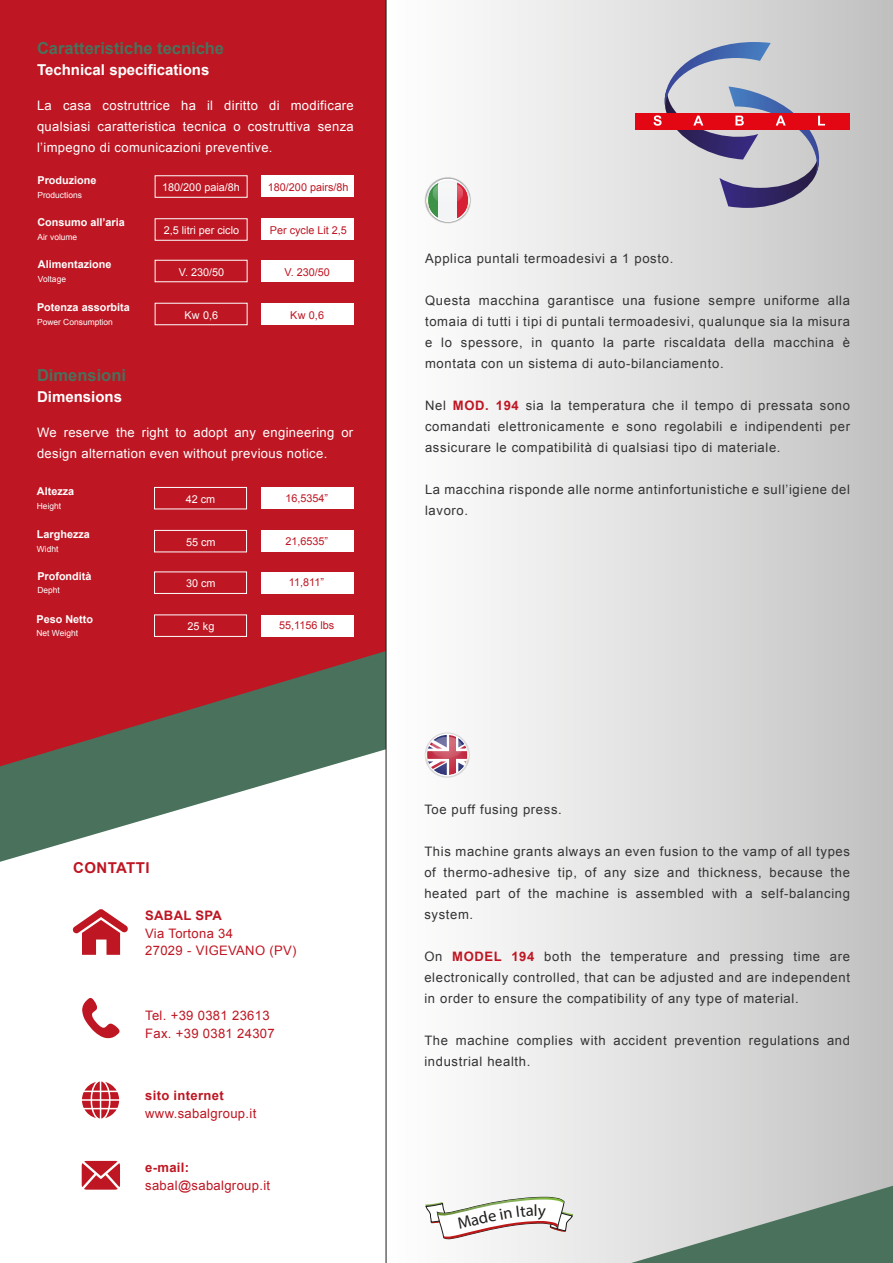
<style>
.page{position:relative;width:893px;height:1263px;background:#fff}
.page>*{position:absolute;margin:0;border:0;box-sizing:border-box;transform-origin:0 0}
.t1{font:700 16.5px "Arial";color:#49715b}
.t2{font:700 15px "Arial";color:#fff}
.t3{font:700 15px "Arial";letter-spacing:.025em;color:#be1622}
.t4{font:13.05px/21px "Arial";letter-spacing:.05em;color:#333;text-align:justify}
.t5{font:13.05px/21px "Arial";letter-spacing:.025em;color:#fff;text-align:justify}
.t6{font:13.05px/17.5px "Arial";letter-spacing:.025em;color:#be1622}
.t7{font:700 13.05px "Arial";letter-spacing:.025em;color:#be1622}
.t8{font:700 10.8px "Arial";color:#fff}
.t9{font:10.8px "Arial";color:#be1622}
.t10{font:10.8px "Arial";color:#fff}
.t11{font:8.4px "Arial";color:#fff}
.s1{font-weight:700;color:#be1622}
</style>
<div class="page">
<div style="left:386px;top:0;width:507px;height:1263px;background:linear-gradient(to right,#fff,#c2c2c2)"></div>
<div style="left:635px;top:113px;width:214px;height:16px;background:#e30613"></div>
<svg style="left:653px;top:42px;width:172px;height:166px;background:#b9a6b4"></svg>
<svg style="left:0;top:773px;width:386px;height:89px"></svg>
<svg style="left:0;top:0;width:386px;height:773px;background:#b41f28"></svg>
<svg style="left:596px;top:1182px;width:297px;height:81px;background:#9daea5"></svg>
<svg style="left:82px;top:998px;width:38px;height:41px"></svg>
<svg style="left:82px;top:1081px;width:37px;height:37px"></svg>
<svg style="left:82px;top:1161px;width:38px;height:29px"></svg>
<svg style="left:72px;top:909px;width:56px;height:46px"></svg>
<svg style="left:425px;top:178px;width:45px;height:45px"></svg>
<svg style="left:425px;top:732px;width:45px;height:49px"></svg>
<div style="left:262px;top:176px;width:92px;height:21px;background:#fff"></div>
<div style="left:155px;top:175px;width:92px;height:23px;border:1px solid #fff"></div>
<div style="left:262px;top:219px;width:92px;height:21px;background:#fff"></div>
<div style="left:155px;top:218px;width:92px;height:22px;border:1px solid #fff"></div>
<div style="left:262px;top:260px;width:92px;height:22px;background:#fff"></div>
<div style="left:155px;top:260px;width:92px;height:22px;border:1px solid #fff"></div>
<div style="left:262px;top:303px;width:92px;height:22px;background:#fff"></div>
<div style="left:155px;top:303px;width:92px;height:22px;border:1px solid #fff"></div>
<div style="left:261px;top:487px;width:92px;height:22px;background:#fff"></div>
<div style="left:154px;top:487px;width:93px;height:22px;border:1px solid #fff"></div>
<div style="left:261px;top:530px;width:92px;height:22px;background:#fff"></div>
<div style="left:154px;top:530px;width:93px;height:22px;border:1px solid #fff"></div>
<div style="left:261px;top:572px;width:92px;height:21px;background:#fff"></div>
<div style="left:154px;top:572px;width:93px;height:22px;border:1px solid #fff"></div>
<div style="left:261px;top:615px;width:92px;height:21px;background:#fff"></div>
<div style="left:154px;top:615px;width:93px;height:22px;border:1px solid #fff"></div>
<hr style="left:386px;top:0;width:1px;height:1263px;background:#1d1d1b">
<svg style="left:425px;top:1197px;width:148px;height:43px"></svg>
<p class="t1" style="left:37px;top:37px;width:189px">Caratteristiche tecniche</p>
<p class="t2" style="left:37px;top:60px;width:174px">Technical specifications</p>
<p class="t5" style="left:37px;top:95px;width:318px">La casa costruttrice ha il diritto di modificare qualsiasi caratteristica tecnica o costruttiva senza l’impegno di comunicazioni preventive.</p>
<p class="t8" style="left:37px;top:173px;width:61px">Produzione</p>
<p class="t11" style="left:37px;top:190px;width:46px">Productions</p>
<p class="t8" style="left:37px;top:215px;width:89px">Consumo all’aria</p>
<p class="t11" style="left:37px;top:232px;width:41px">Air volume</p>
<p class="t8" style="left:38px;top:257px;width:75px">Alimentazione</p>
<p class="t11" style="left:38px;top:273px;width:30px">Voltage</p>
<p class="t8" style="left:37px;top:300px;width:94px">Potenza assorbita</p>
<p class="t11" style="left:37px;top:316px;width:77px">Power Consumption</p>
<p class="t1" style="left:37px;top:364px;width:90px">Dimensioni</p>
<p class="t2" style="left:37px;top:386px;width:87px">Dimensions</p>
<p class="t10" style="left:162px;top:181px;width:79px">180/200 paia/8h</p>
<p class="t9" style="left:268px;top:180px;width:82px">180/200 pairs/8h</p>
<p class="t10" style="left:164px;top:223px;width:77px">2,5 litri per ciclo</p>
<p class="t9" style="left:270px;top:223px;width:79px">Per cycle Lit 2,5</p>
<p class="t10" style="left:179px;top:265px;width:47px">V. 230/50</p>
<p class="t9" style="left:284px;top:265px;width:47px">V. 230/50</p>
<p class="t10" style="left:185px;top:308px;width:35px">Kw 0,6</p>
<p class="t9" style="left:290px;top:308px;width:35px">Kw 0,6</p>
<p class="t5" style="left:37px;top:422px;width:318px">We reserve the right to adopt any engineering or design alternation even without previous notice.</p>
<p class="t8" style="left:37px;top:484px;width:39px">Altezza</p>
<p class="t11" style="left:37px;top:500px;width:26px">Height</p>
<p class="t8" style="left:37px;top:527px;width:55px">Larghezza</p>
<p class="t11" style="left:37px;top:543px;width:23px">Widht</p>
<p class="t8" style="left:37px;top:568px;width:56px">Profondità</p>
<p class="t11" style="left:37px;top:585px;width:24px">Depht</p>
<p class="t8" style="left:37px;top:611px;width:58px">Peso Netto</p>
<p class="t11" style="left:37px;top:628px;width:43px">Net Weight</p>
<p class="t10" style="left:186px;top:492px;width:31px">42 cm</p>
<p class="t10" style="left:186px;top:535px;width:31px">55 cm</p>
<p class="t10" style="left:186px;top:577px;width:31px">30 cm</p>
<p class="t10" style="left:187px;top:619px;width:28px">25 kg</p>
<p class="t9" style="left:285px;top:491px;width:44px">16,5354”</p>
<p class="t9" style="left:285px;top:534px;width:44px">21,6535”</p>
<p class="t9" style="left:289px;top:575px;width:37px">11,811”</p>
<p class="t9" style="left:279px;top:618px;width:57px">55,1156 lbs</p>
<p class="t3" style="left:73px;top:857px;width:78px">CONTATTI</p>
<p class="t7" style="left:145px;top:907px;width:78px">SABAL SPA</p>
<p class="t6" style="left:145px;top:924px;width:153px">Via Tortona 34<br>27029 - VIGEVANO (PV)</p>
<p class="t6" style="left:145px;top:1007px;width:131px">Tel. +39 0381 23613<br>Fax. +39 0381 24307</p>
<p class="t7" style="left:145px;top:1087px;width:80px">sito internet</p>
<p class="t6" style="left:145px;top:1105px;width:113px">www.sabalgroup.it</p>
<p class="t7" style="left:145px;top:1159px;width:46px">e-mail:</p>
<p class="t6" style="left:145px;top:1176px;width:127px">sabal@sabalgroup.it</p>
<p class="t4" style="left:425px;top:248px;width:250px">Applica puntali termoadesivi a 1 posto.</p>
<p class="t4" style="left:425px;top:290px;width:427px">Questa macchina garantisce una fusione sempre uniforme alla tomaia di tutti i tipi di puntali termoadesivi, qualunque sia la misura e lo spessore, in quanto la parte riscaldata della macchina è montata con un sistema di auto-bilanciamento.</p>
<p class="t4" style="left:425px;top:395px;width:426px">Nel <span class="s1">MOD. 194</span> sia la temperatura che il tempo di pressata sono comandati elettronicamente e sono regolabili e indipendenti per assicurare le compatibilità di qualsiasi tipo di materiale.</p>
<p class="t4" style="left:425px;top:479px;width:426px">La macchina risponde alle norme antinfortunistiche e sull’igiene del lavoro.</p>
<p class="t4" style="left:424px;top:799px;width:139px">Toe puff fusing press.</p>
<p class="t4" style="left:424px;top:841px;width:427px">This machine grants always an even fusion to the vamp of all types of thermo-adhesive tip, of any size and thickness, because the heated part of the machine is assembled with a self-balancing system.</p>
<p class="t4" style="left:424px;top:946px;width:427px">On <span class="s1">MODEL 194</span> both the temperature and pressing time are electronically controlled, that can be adjusted and are independent in order to ensure the compatibility of any type of material.</p>
<p class="t4" style="left:424px;top:1030px;width:427px">The machine complies with accident prevention regulations and industrial health.</p>
</div>
